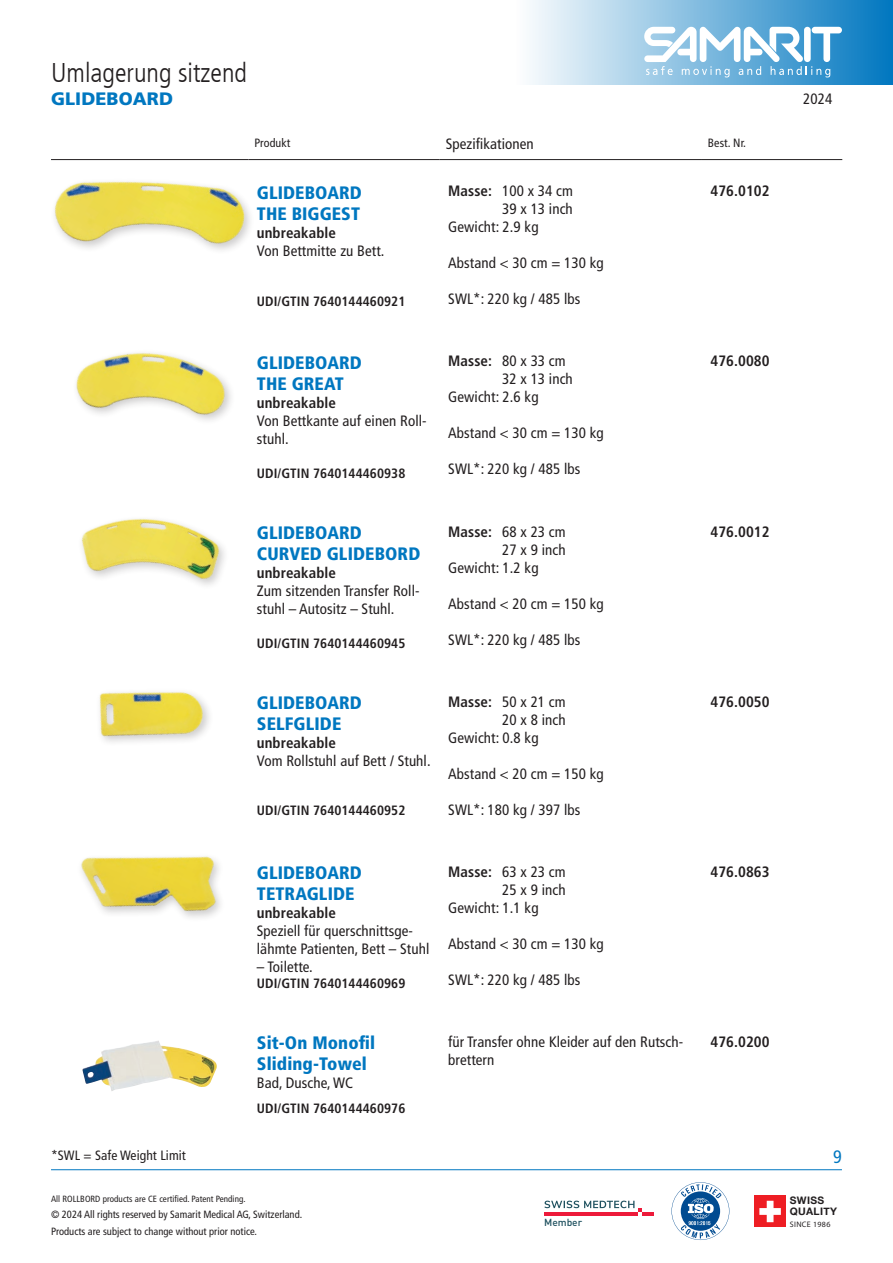
<style>
.page{position:relative;width:893px;height:1263px;background:#fff}
.page>*{position:absolute;margin:0;border:0;box-sizing:border-box;transform-origin:0 0}
.t1{font:300 condensed 27px "Frutiger LT Com";color:#231f20}
.t2{font:900 condensed 18px/21px "Frutiger LT Com";letter-spacing:.005em;color:#0077c0}
.t3{font:900 18px "Frutiger LT Com";letter-spacing:.005em;color:#0077c0}
.t4{font:condensed 18px "Frutiger LT Com";color:#0077c0}
.t5{font:condensed 15px/18px "Frutiger LT Com";letter-spacing:.005em;color:#231f20}
.t6{font:700 condensed 15px "Frutiger LT Com";letter-spacing:.005em;color:#231f20}
.t7{font:700 condensed 13.5px "Frutiger LT Com";letter-spacing:.005em;color:#231f20}
.t8{font:condensed 13.5px "Frutiger LT Com";letter-spacing:.005em;color:#231f20}
.t9{font:condensed 12px "Frutiger LT Com";letter-spacing:.005em;color:#231f20}
.t10{font:condensed 10.5px/16.5px "Frutiger LT Com";color:#231f20}
.t11{font:700 10.35px/11.1px "Helvetica Neue";letter-spacing:.03em;color:#231f20}
.t12{font:500 10.2px "DIN Pro";color:#1f515f}
.t13{font:condensed 9px "Frutiger LT Com";letter-spacing:.005em;color:#231f20}
.t14{font:7.95px "Myriad Pro";letter-spacing:.04em;color:#231f20}
.s1{font-weight:700}
</style>
<div class="page">
<hr style="left:51px;top:1169px;width:791px;height:1px;background:#0077c0">
<div style="left:517px;top:0;width:376px;height:85px;background:linear-gradient(to right,#fdfdfe,#0278c0)"></div>
<svg style="left:644px;top:27px;width:198px;height:50px"></svg>
<div style="left:754px;top:1196px;width:32px;height:31px;background:#ee1d23"></div>
<svg style="left:759px;top:1201px;width:22px;height:21px"></svg>
<svg style="left:544px;top:1200px;width:110px;height:15px"></svg>
<svg style="left:671px;top:1182px;width:58px;height:58px"></svg>
<hr style="left:51px;top:159px;width:197px;height:1px;background:#231f20">
<hr style="left:248px;top:159px;width:192px;height:1px;background:#231f20">
<hr style="left:440px;top:159px;width:262px;height:1px;background:#231f20">
<hr style="left:702px;top:159px;width:140px;height:1px;background:#231f20">
<img style="left:54px;top:181px;width:193px;height:66px">
<div style="left:72px;top:349px;width:164px;height:77px;background:#231f20;opacity:.23"></div>
<img style="left:74px;top:350px;width:152px;height:72px">
<img style="left:81px;top:518px;width:143px;height:67px">
<img style="left:99px;top:692px;width:110px;height:50px">
<img style="left:81px;top:856px;width:140px;height:62px">
<img style="left:82px;top:1041px;width:135px;height:50px">
<h1 class="t1" style="left:51px;top:57px;width:198px">Umlagerung sitzend</h1>
<p class="t3" style="left:51px;top:88px;width:124px">GLIDEBOARD</p>
<p class="t9" style="left:254px;top:136px;width:37px">Produkt</p>
<p class="t5" style="left:446px;top:135px;width:90px">Spezifikationen</p>
<p class="t9" style="left:708px;top:136px;width:40px">Best. Nr.</p>
<p class="t2" style="left:257px;top:182px;width:106px">GLIDEBOARD<br>THE BIGGEST</p>
<p class="t6" style="left:257px;top:223px;width:81px">unbreakable</p>
<p class="t5" style="left:257px;top:241px;width:129px">Von Bettmitte zu Bett.</p>
<p class="t5" style="left:448px;top:182px;width:126px"><span class="s1">Masse:</span> 100 x 34 cm</p>
<p class="t5" style="left:502px;top:200px;width:72px">39 x 13 inch</p>
<p class="t5" style="left:448px;top:218px;width:92px">Gewicht: 2.9 kg</p>
<p class="t5" style="left:448px;top:254px;width:157px">Abstand &lt; 30 cm = 130 kg</p>
<p class="t5" style="left:448px;top:290px;width:134px">SWL*: 220 kg / 485 lbs</p>
<p class="t6" style="left:710px;top:182px;width:61px">476.0102</p>
<p class="t7" style="left:257px;top:293px;width:150px">UDI/GTIN 7640144460921</p>
<p class="t2" style="left:257px;top:352px;width:106px">GLIDEBOARD<br>THE GREAT</p>
<p class="t6" style="left:257px;top:394px;width:81px">unbreakable</p>
<p class="t5" style="left:257px;top:412px;width:171px">Von Bettkante auf einen Roll&shy;stuhl.</p>
<p class="t7" style="left:257px;top:465px;width:150px">UDI/GTIN 7640144460938</p>
<p class="t5" style="left:448px;top:352px;width:119px"><span class="s1">Masse:</span> 80 x 33 cm</p>
<p class="t5" style="left:502px;top:370px;width:72px">32 x 13 inch</p>
<p class="t5" style="left:448px;top:388px;width:92px">Gewicht: 2.6 kg</p>
<p class="t5" style="left:448px;top:424px;width:157px">Abstand &lt; 30 cm = 130 kg</p>
<p class="t5" style="left:448px;top:460px;width:134px">SWL*: 220 kg / 485 lbs</p>
<p class="t2" style="left:257px;top:522px;width:165px">GLIDEBOARD<br>CURVED GLIDEBORD</p>
<p class="t6" style="left:257px;top:564px;width:81px">unbreakable</p>
<p class="t5" style="left:257px;top:582px;width:164px">Zum sitzenden Transfer Roll&shy;stuhl – Autositz – Stuhl.</p>
<p class="t7" style="left:257px;top:635px;width:150px">UDI/GTIN 7640144460945</p>
<p class="t5" style="left:448px;top:522px;width:119px"><span class="s1">Masse:</span> 68 x 23 cm</p>
<p class="t5" style="left:502px;top:540px;width:65px">27 x 9 inch</p>
<p class="t5" style="left:448px;top:558px;width:92px">Gewicht: 1.2 kg</p>
<p class="t5" style="left:448px;top:594px;width:157px">Abstand &lt; 20 cm = 150 kg</p>
<p class="t5" style="left:448px;top:630px;width:134px">SWL*: 220 kg / 485 lbs</p>
<p class="t2" style="left:257px;top:692px;width:106px">GLIDEBOARD<br>SELFGLIDE</p>
<p class="t6" style="left:257px;top:734px;width:81px">unbreakable</p>
<p class="t5" style="left:257px;top:752px;width:175px">Vom Rollstuhl auf Bett / Stuhl.</p>
<p class="t7" style="left:257px;top:802px;width:150px">UDI/GTIN 7640144460952</p>
<p class="t5" style="left:448px;top:692px;width:119px"><span class="s1">Masse:</span> 50 x 21 cm</p>
<p class="t5" style="left:502px;top:710px;width:65px">20 x 8 inch</p>
<p class="t5" style="left:448px;top:728px;width:92px">Gewicht: 0.8 kg</p>
<p class="t5" style="left:448px;top:764px;width:157px">Abstand &lt; 20 cm = 150 kg</p>
<p class="t5" style="left:448px;top:800px;width:134px">SWL*: 180 kg / 397 lbs</p>
<p class="t6" style="left:710px;top:352px;width:61px">476.0080</p>
<p class="t6" style="left:710px;top:522px;width:61px">476.0012</p>
<p class="t6" style="left:710px;top:692px;width:61px">476.0050</p>
<p class="t8" style="left:51px;top:1147px;width:136px">*SWL = Safe Weight Limit</p>
<p class="t2" style="left:257px;top:862px;width:106px">GLIDEBOARD<br>TETRAGLIDE</p>
<p class="t6" style="left:257px;top:904px;width:81px">unbreakable</p>
<p class="t5" style="left:257px;top:922px;width:174px">Speziell für querschnittsge&shy;lähmte Patienten, Bett – Stuhl</p>
<p class="t5" style="left:257px;top:958px;width:57px">– Toilette.</p>
<p class="t7" style="left:257px;top:975px;width:150px">UDI/GTIN 7640144460969</p>
<p class="t2" style="left:257px;top:1032px;width:120px">Sit-On Monofil<br>Sliding-Towel</p>
<p class="t5" style="left:257px;top:1074px;width:98px">Bad, Dusche, WC</p>
<p class="t7" style="left:257px;top:1100px;width:150px">UDI/GTIN 7640144460976</p>
<p class="t5" style="left:448px;top:863px;width:119px"><span class="s1">Masse:</span> 63 x 23 cm</p>
<p class="t5" style="left:502px;top:881px;width:65px">25 x 9 inch</p>
<p class="t5" style="left:448px;top:899px;width:92px">Gewicht: 1.1 kg</p>
<p class="t5" style="left:448px;top:935px;width:157px">Abstand &lt; 30 cm = 130 kg</p>
<p class="t5" style="left:448px;top:971px;width:134px">SWL*: 220 kg / 485 lbs</p>
<p class="t6" style="left:710px;top:863px;width:61px">476.0863</p>
<p class="t5" style="left:448px;top:1033px;width:236px">für Transfer ohne Kleider auf den Rutsch&shy;brettern</p>
<p class="t6" style="left:710px;top:1033px;width:61px">476.0200</p>
<p class="t5" style="left:803px;top:90px;width:31px">2024</p>
<p class="t4" style="left:833px;top:1147px;width:10px">9</p>
<p class="t13" style="left:51px;top:1193px;width:196px">All ROLLBORD products are CE certified. Patent Pending.</p>
<p class="t10" style="left:51px;top:1206px;width:253px">© 2024 All rights reserved by Samarit Medical AG, Switzerland.<br>Products are subject to change without prior notice.</p>
<p class="t11" style="left:790px;top:1195px;width:49px">SWISS<br>QUALITY</p>
<p class="t12" style="left:544px;top:1214px;width:40px">Member</p>
<p class="t14" style="left:790px;top:1219px;width:42px">SINCE 1986</p>
</div>
